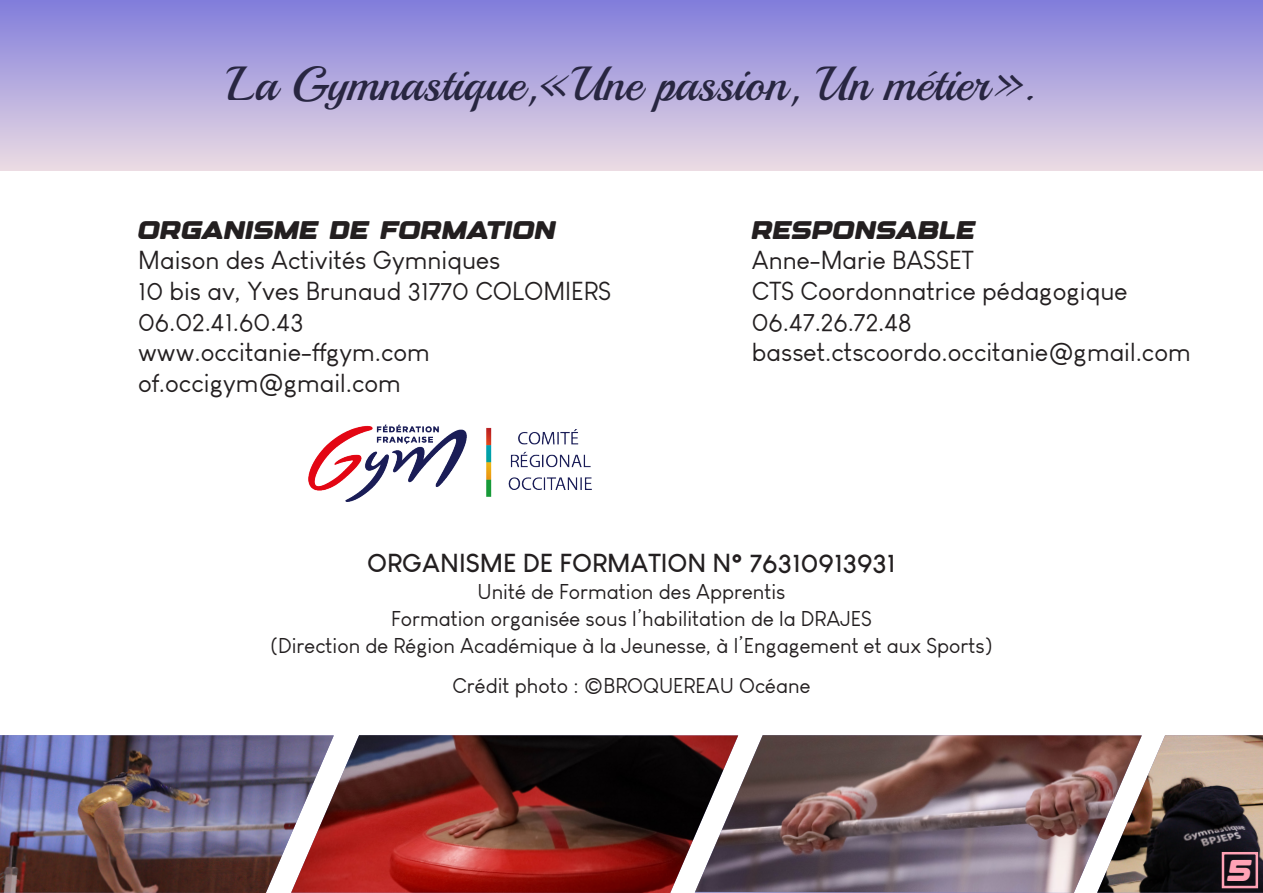
<style>
.page{position:relative;width:1263px;height:893px;background:#fff}
.page>*{position:absolute;margin:0;border:0;box-sizing:border-box;transform-origin:0 0}
.t1{font:48px "Playball";color:#282641}
.t2{font:30px "Designer";color:#ffa2b5}
.t3{font:25.5px/30.6px "Louis George Cafe";color:#231f20}
.t4{font:700 25.5px "Louis George Cafe";color:#231f20}
.t5{font:21px/27px "Louis George Cafe";color:#231f20;text-align:center}
.s1{font-family:"Designer"}
</style>
<div class="page">
<div style="left:0;top:0;width:1263px;height:171px;background:linear-gradient(to bottom,#817ddb,#ecdce3)"></div>
<img style="left:308px;top:424px;width:284px;height:78px">
<img style="left:0;top:735px;width:291px;height:158px">
<img style="left:291px;top:735px;width:404px;height:158px">
<img style="left:695px;top:735px;width:402px;height:158px">
<img style="left:1097px;top:735px;width:166px;height:158px">
<div style="left:1222px;top:852px;width:36px;height:36px;border:3px solid #ffa2b5"></div>
<p class="t1" style="left:227px;top:54px;width:809px">La Gymnastique,«Une passion, Un métier».</p>
<p class="t3" style="left:138px;top:215px;width:474px"><span class="s1">ORGANISME DE FORMATION<br></span>Maison des Activités Gymniques<br>10 bis av, Yves Brunaud 31770 COLOMIERS<br>06.02.41.60.43<br>www.occitanie-ffgym.com of.occigym@gmail.com</p>
<p class="t3" style="left:752px;top:215px;width:440px"><span class="s1">RESPONSABLE<br></span>Anne-Marie BASSET<br>CTS Coordonnatrice pédagogique<br>06.47.26.72.48 basset.ctscoordo.occitanie@gmail.com</p>
<p class="t4" style="left:367px;top:546px;width:530px">ORGANISME DE FORMATION N° 76310913931</p>
<p class="t5" style="left:270px;top:578px;width:723px">Unité de Formation des Apprentis<br>Formation organisée sous l’habilitation de la DRAJES<br>(Direction de Région Académique à la Jeunesse, à l’Engagement et aux Sports)</p>
<p class="t5" style="left:452px;top:672px;width:359px">Crédit photo : ©BROQUEREAU Océane</p>
<p class="t2" style="left:1227px;top:850px;width:26px">5</p>
</div>
